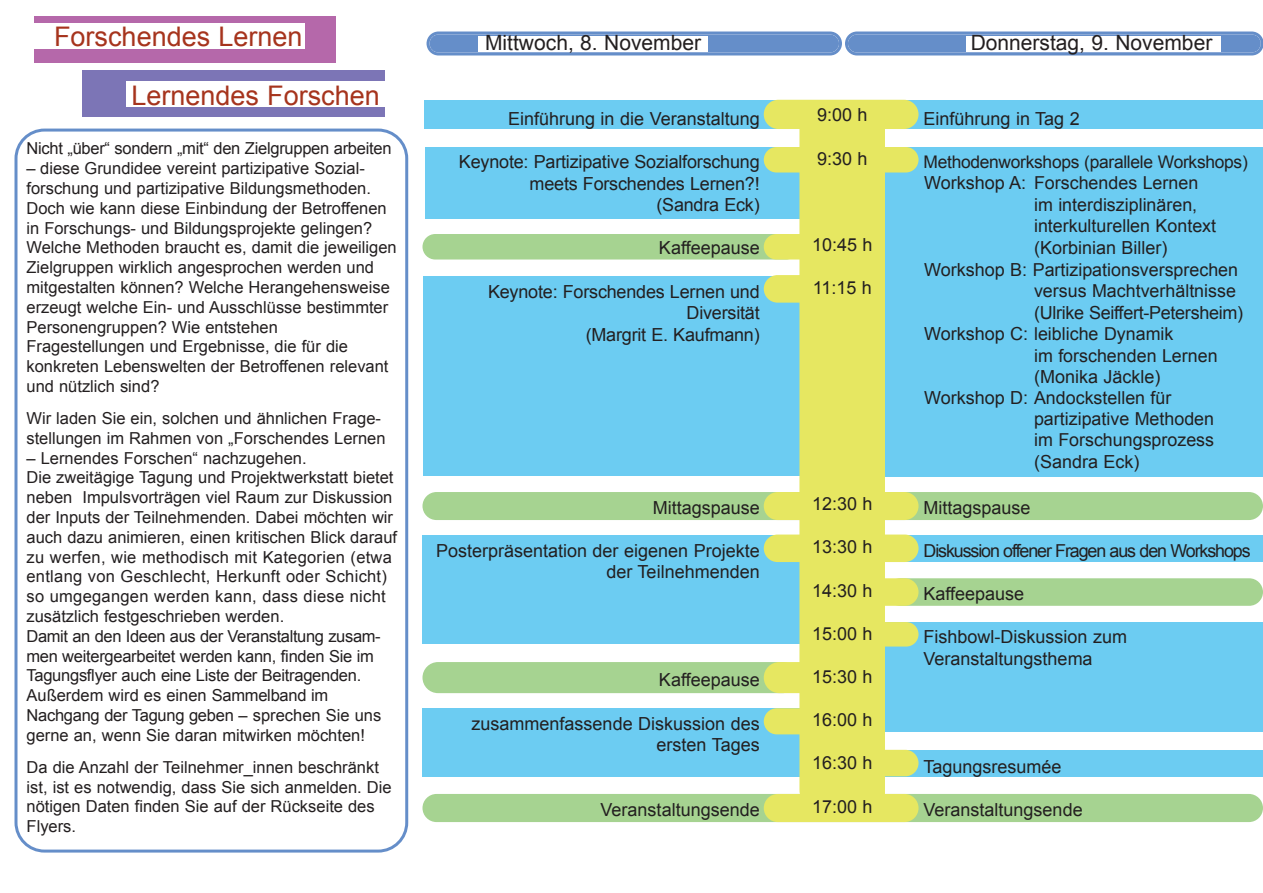
<style>
.page{position:relative;width:1263px;height:893px;background:#fff}
.page>*{position:absolute;margin:0;border:0;box-sizing:border-box;transform-origin:0 0}
.t1{font:27px "Arial";color:#a6341d}
.t2{font:21px "Arial";color:#231f20}
.t3{font:18px/21.6px "Arial";color:#231f20;text-align:right}
.t4{font:17.85px/21.5px "Arial";color:#231f20}
.t5{font:17.85px "Arial";letter-spacing:-.06em;color:#231f20}
.t6{font:17.4px "Arial";letter-spacing:-.015em;color:#231f20}
.t7{font:16.5px/19.8px "Arial";color:#231f20}
.s1{font-size:18px}
</style>
<div class="page">
<svg style="left:426px;top:32px;width:837px;height:24px;background:#789ccf"></svg>
<svg style="left:15px;top:129px;width:393px;height:724px"></svg>
<div style="left:35px;top:16px;width:301px;height:46px;background:#b568aa"></div>
<div style="left:83px;top:71px;width:302px;height:46px;background:#7c75b6"></div>
<div style="left:126px;top:82px;width:285px;height:25px;background:#fff"></div>
<div style="left:866px;top:750px;width:397px;height:26px;background:#6cccf2"></div>
<div style="left:872px;top:622px;width:391px;height:109px;background:#6cccf2"></div>
<div style="left:877px;top:535px;width:386px;height:27px;background:#6cccf2"></div>
<div style="left:422px;top:535px;width:387px;height:109px;background:#6cccf2"></div>
<div style="left:422px;top:708px;width:394px;height:68px;background:#6cccf2"></div>
<div style="left:422px;top:492px;width:841px;height:28px;background:#a6d391;border-radius:14px"></div>
<div style="left:877px;top:147px;width:386px;height:329px;background:#6cccf2"></div>
<div style="left:425px;top:100px;width:838px;height:29px;background:#6cccf2"></div>
<div style="left:425px;top:147px;width:415px;height:71px;background:#6cccf2"></div>
<div style="left:424px;top:276px;width:388px;height:200px;background:#6cccf2"></div>
<div style="left:422px;top:234px;width:377px;height:26px;background:#a6d391;border-radius:13px"></div>
<div style="left:764px;top:100px;width:154px;height:29px;background:#e6e761;border-radius:15px"></div>
<div style="left:422px;top:662px;width:376px;height:31px;background:#a6d391;border-radius:16px"></div>
<div style="left:886px;top:578px;width:377px;height:28px;background:#a6d391;border-radius:14px"></div>
<div style="left:422px;top:794px;width:841px;height:28px;background:#a6d391;border-radius:14px"></div>
<div style="left:764px;top:234px;width:118px;height:26px;background:#e6e761;border-radius:13px"></div>
<div style="left:764px;top:662px;width:118px;height:31px;background:#e6e761;border-radius:16px"></div>
<div style="left:764px;top:708px;width:118px;height:26px;background:#e6e761;border-radius:13px"></div>
<div style="left:764px;top:275px;width:114px;height:28px;background:#e6e761;border-radius:14px"></div>
<div style="left:764px;top:147px;width:154px;height:26px;background:#e6e761;border-radius:13px"></div>
<div style="left:764px;top:492px;width:154px;height:28px;background:#e6e761;border-radius:14px"></div>
<div style="left:764px;top:794px;width:154px;height:28px;background:#e6e761;border-radius:14px"></div>
<div style="left:764px;top:535px;width:154px;height:27px;background:#e6e761;border-radius:14px"></div>
<div style="left:819px;top:578px;width:99px;height:28px;background:#e6e761;border-radius:14px"></div>
<div style="left:819px;top:622px;width:99px;height:25px;background:#e6e761;border-radius:12px"></div>
<div style="left:819px;top:750px;width:99px;height:26px;background:#e6e761;border-radius:13px"></div>
<div style="left:800px;top:101px;width:84px;height:715px;background:#e6e761"></div>
<div style="left:20px;top:24px;width:285px;height:25px;background:#fff"></div>
<div style="left:479px;top:36px;width:229px;height:15px;background:#fff"></div>
<div style="left:966px;top:36px;width:254px;height:15px;background:#fff"></div>
<h1 class="t1" style="left:54px;top:21px;width:250px">Forschendes Lernen</h1>
<p class="t2" style="left:485px;top:31px;width:217px">Mittwoch, 8. November</p>
<p class="t2" style="left:971px;top:31px;width:243px">Donnerstag, 9. November</p>
<h1 class="t1" style="left:131px;top:80px;width:250px">Lernendes Forschen</h1>
<p class="t7" style="left:26px;top:139px;width:367px">Nicht „über“ sondern „mit“ den Zielgruppen arbeiten</p>
<p class="t7" style="left:26px;top:158px;width:372px">– diese Grundidee vereint partizipative Sozial&shy;forschung und partizipative Bildungsmethoden.<br>Doch wie kann diese Einbindung der Betroffenen in Forschungs- und Bildungsprojekte gelingen?<br>Welche Methoden braucht es, damit die jeweiligen Zielgruppen wirklich angesprochen werden und mitgestalten können? Welche Herangehensweise erzeugt welche Ein- und Ausschlüsse bestimmter Personengruppen? Wie entstehen Fragestellungen und Ergebnisse, die für die konkreten Lebenswelten der Betroffenen relevant und nützlich sind?</p>
<p class="t7" style="left:26px;top:408px;width:361px">Wir laden Sie ein, solchen und ähnlichen Frage&shy;stellungen im Rahmen von „Forschendes Lernen</p>
<p class="t7" style="left:26px;top:448px;width:372px">– Lernendes Forschen“ nachzugehen.<br>Die zweitägige Tagung und Projektwerkstatt bietet neben Impulsvorträgen viel Raum zur Diskussion der Inputs der Teilnehmenden. Dabei möchten wir auch dazu animieren, einen kritischen Blick darauf zu werfen, wie methodisch mit Kategorien (etwa entlang von Geschlecht, Herkunft oder Schicht) so umgegangen werden kann, dass diese nicht zusätzlich festgeschrieben werden.<br>Damit an den Ideen aus der Veranstaltung zusam&shy;men weitergearbeitet werden kann, finden Sie im Tagungsflyer auch eine Liste der Beitragenden.<br>Außerdem wird es einen Sammelband im Nachgang der Tagung geben – sprechen Sie uns gerne an, wenn Sie daran mitwirken möchten!</p>
<p class="t7" style="left:27px;top:757px;width:367px">Da die Anzahl der Teilnehmer_innen beschränkt ist, ist es notwendig, dass Sie sich anmelden. Die nötigen Daten finden Sie auf der Rückseite des Flyers.</p>
<p class="t3" style="left:508px;top:108px;width:253px">Einführung in die Veranstaltung</p>
<p class="t3" style="left:459px;top:151px;width:302px">Keynote: Partizipative Sozialforschung meets Forschendes Lernen?!<br>(Sandra Eck)</p>
<p class="t3" style="left:659px;top:237px;width:102px">Kaffeepause</p>
<p class="t3" style="left:488px;top:280px;width:273px">Keynote: Forschendes Lernen und<br>Diversität<br>(Margrit E. Kaufmann)</p>
<p class="t3" style="left:653px;top:496px;width:109px">Mittagspause</p>
<p class="t3" style="left:436px;top:540px;width:325px">Posterpräsentation der eigenen Projekte der Teilnehmenden</p>
<p class="t3" style="left:659px;top:669px;width:102px">Kaffeepause</p>
<p class="t3" style="left:472px;top:712px;width:290px">zusammenfassende Diskussion des ersten Tages</p>
<p class="t3" style="left:601px;top:799px;width:161px">Veranstaltungsende</p>
<p class="t3" style="left:824px;top:99px;width:37px">9:00</p>
<p class="t3" style="left:817px;top:104px;width:52px">9:00 h</p>
<p class="t3" style="left:817px;top:148px;width:52px">9:30 h</p>
<p class="t3" style="left:812px;top:234px;width:62px">10:45 h</p>
<p class="t3" style="left:813px;top:277px;width:61px">11:15 h</p>
<p class="t3" style="left:812px;top:493px;width:62px">12:30 h</p>
<p class="t3" style="left:812px;top:536px;width:62px">13:30 h</p>
<p class="t3" style="left:812px;top:580px;width:62px">14:30 h</p>
<p class="t3" style="left:812px;top:623px;width:62px">15:00 h</p>
<p class="t3" style="left:812px;top:666px;width:62px">15:30 h</p>
<p class="t3" style="left:812px;top:709px;width:62px">16:00 h</p>
<p class="t3" style="left:812px;top:752px;width:62px">16:30 h</p>
<p class="t3" style="left:812px;top:796px;width:62px">17:00 h</p>
<p class="t3" style="left:923px;top:108px;width:158px">Einführung in Tag 2</p>
<p class="t6" style="left:923px;top:152px;width:326px">Methodenworkshops (parallele Workshops)</p>
<p class="t4" style="left:1034px;top:172px;width:184px;text-indent:-110px"><span class="s1">Workshop A:</span> Forschendes Lernen im interdisziplinären, interkulturellen Kontext</p>
<p class="t3" style="left:1034px;top:237px;width:135px">(Korbinian Biller)</p>
<p class="t4" style="left:924px;top:259px;width:316px;text-align:right"><span class="s1">Workshop B:</span> Partizipationsversprechen versus Machtverhältnisse</p>
<p class="t3" style="left:1034px;top:302px;width:211px">(Ulrike Seiffert-Petersheim)</p>
<p class="t4" style="left:1034px;top:324px;width:185px;text-indent:-110px"><span class="s1">Workshop C:</span> leibliche Dynamik<br>im forschenden Lernen</p>
<p class="t3" style="left:1034px;top:366px;width:128px">(Monika Jäckle)</p>
<p class="t4" style="left:1034px;top:388px;width:182px;line-height:21px;text-indent:-110px"><span class="s1">Workshop D:</span> Andockstellen für partizipative Methoden im Forschungsprozess</p>
<p class="t3" style="left:1034px;top:450px;width:107px">(Sandra Eck)</p>
<p class="t3" style="left:923px;top:496px;width:109px">Mittagspause</p>
<p class="t5" style="left:923px;top:541px;width:329px">Diskussion offener Fragen aus den Workshops</p>
<p class="t3" style="left:923px;top:583px;width:102px">Kaffeepause</p>
<p class="t3" style="left:923px;top:626px;width:205px;text-align:left">Fishbowl-Diskussion zum<br>Veranstaltungsthema</p>
<p class="t3" style="left:923px;top:756px;width:140px">Tagungsresumée</p>
<p class="t3" style="left:923px;top:799px;width:161px">Veranstaltungsende</p>
</div>
